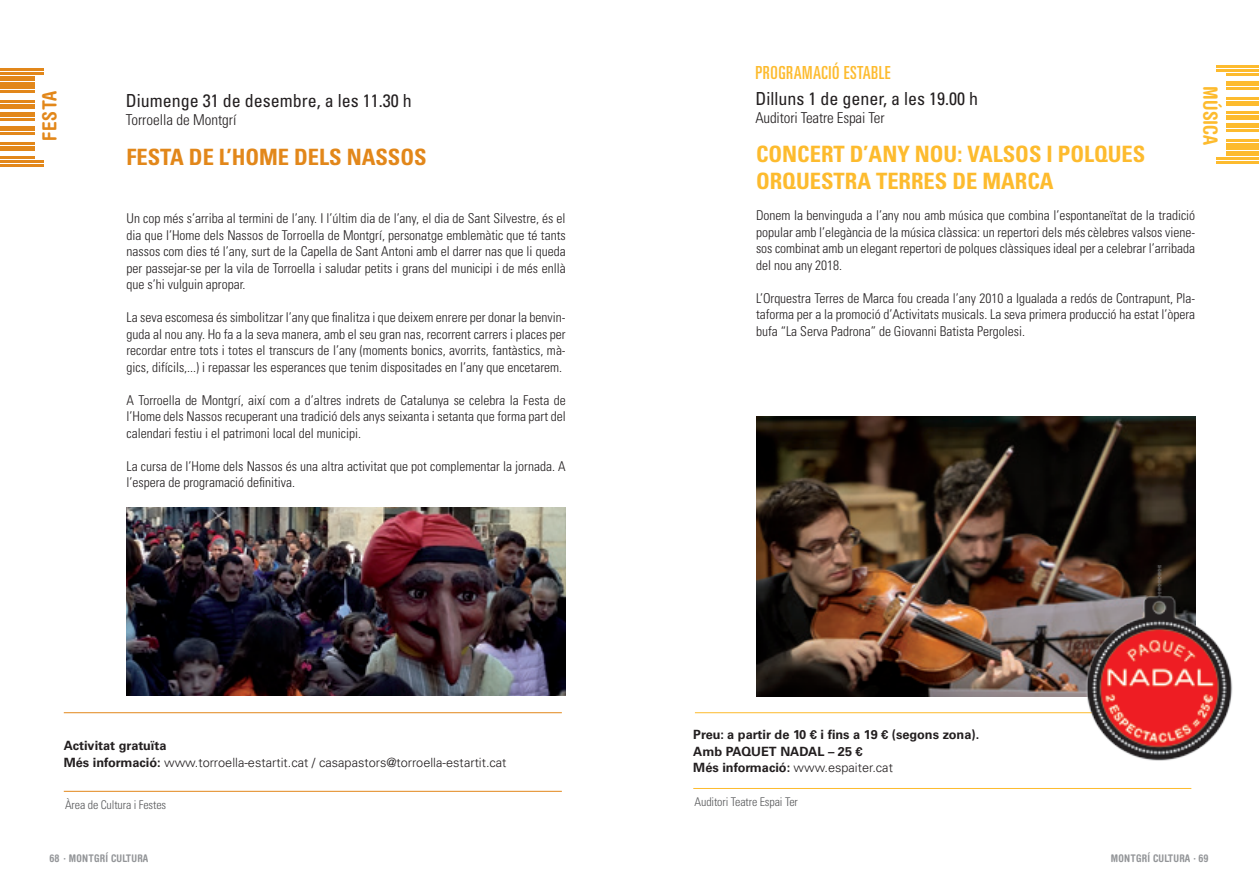
<style>
.page{position:relative;width:1259px;height:893px;background:#fff}
.page>*{position:absolute;margin:0;border:0;box-sizing:border-box;transform-origin:0 0}
.t1{font:700 condensed 22.5px/27px "Univers LT Std";color:#fdbb2e}
.t2{font:700 condensed 22.5px "Univers LT Std";color:#e2871a}
.t3{font:700 condensed 19.5px "Helvetica Rounded LT Std";color:#fdbb2e}
.t4{font:700 condensed 19.5px "Helvetica Rounded LT Std";letter-spacing:.03em;color:#e2871a}
.t5{font:condensed 18px "Univers LT Std";color:#231f20}
.t6{font:ultra-condensed 18px "Univers LT Std";letter-spacing:.03em;color:#fdbb2e}
.t7{font:300 condensed 15px "Univers LT Std";letter-spacing:-.01em;color:#231f20}
.t8{font:300 condensed 13.5px/16.5px "Univers LT Std";color:#231f20;text-align:justify}
.t9{font:300 12.75px/16.5px "Univers LT Std";color:#231f20}
.t10{font:700 12.75px/16.5px "Univers LT Std";color:#231f20}
.t11{font:300 condensed 12px "Univers LT Std";letter-spacing:-.01em;color:#57585a}
.t12{font:700 condensed 10.5px "Helvetica Rounded LT Std";letter-spacing:.02em;color:#939598}
.s1{font-weight:700}
.s2{font-weight:300}
</style>
<div class="page">
<hr style="left:64px;top:791px;width:498px;height:1px;background:#e2871a">
<img style="left:127px;top:507px;width:439px;height:189px">
<hr style="left:0;top:164px;width:43px;height:2px;background:#e2871a">
<hr style="left:0;top:160px;width:43px;height:2px;background:#e2871a">
<hr style="left:0;top:156px;width:34px;height:2px;background:#e2871a">
<hr style="left:0;top:146px;width:34px;height:4px;background:#e2871a">
<hr style="left:0;top:142px;width:34px;height:2px;background:#e2871a">
<hr style="left:0;top:132px;width:34px;height:2px;background:#e2871a">
<hr style="left:0;top:126px;width:34px;height:4px;background:#e2871a">
<hr style="left:0;top:118px;width:34px;height:2px;background:#e2871a">
<hr style="left:0;top:112px;width:34px;height:4px;background:#e2871a">
<hr style="left:0;top:104px;width:34px;height:4px;background:#e2871a">
<hr style="left:0;top:100px;width:34px;height:2px;background:#e2871a">
<hr style="left:0;top:90px;width:34px;height:2px;background:#e2871a">
<div style="left:0;top:82px;width:34px;height:6px;background:#e2871a"></div>
<hr style="left:0;top:76px;width:34px;height:4px;background:#e2871a">
<hr style="left:0;top:72px;width:43px;height:2px;background:#e2871a">
<hr style="left:0;top:68px;width:43px;height:2px;background:#e2871a">
<hr style="left:693px;top:788px;width:498px;height:1px;background:#fdbb2e">
<img style="left:756px;top:417px;width:439px;height:280px">
<hr style="left:1216px;top:65px;width:43px;height:2px;background:#fdbb2e">
<hr style="left:1216px;top:69px;width:43px;height:2px;background:#fdbb2e">
<hr style="left:1226px;top:73px;width:33px;height:2px;background:#fdbb2e">
<hr style="left:1226px;top:81px;width:33px;height:4px;background:#fdbb2e">
<hr style="left:1226px;top:87px;width:33px;height:2px;background:#fdbb2e">
<hr style="left:1226px;top:97px;width:33px;height:2px;background:#fdbb2e">
<hr style="left:1226px;top:101px;width:33px;height:4px;background:#fdbb2e">
<hr style="left:1226px;top:111px;width:33px;height:2px;background:#fdbb2e">
<hr style="left:1226px;top:115px;width:33px;height:4px;background:#fdbb2e">
<hr style="left:1226px;top:123px;width:33px;height:4px;background:#fdbb2e">
<hr style="left:1226px;top:129px;width:33px;height:3px;background:#fdbb2e">
<hr style="left:1226px;top:140px;width:33px;height:2px;background:#fdbb2e">
<div style="left:1226px;top:143px;width:33px;height:7px;background:#fdbb2e"></div>
<div style="left:1226px;top:151px;width:33px;height:5px;background:#fdbb2e"></div>
<hr style="left:1216px;top:158px;width:43px;height:2px;background:#fdbb2e">
<hr style="left:1216px;top:162px;width:43px;height:2px;background:#fdbb2e">
<hr style="left:695px;top:712px;width:498px;height:1px;background:#fdbb2e">
<hr style="left:64px;top:712px;width:498px;height:1px;background:#e2871a">
<img style="left:1077px;top:565px;width:156px;height:196px">
<h2 class="t4" style="left:38px;top:141px;width:52px;rotate:-90deg">FESTA</h2>
<h3 class="t5" style="left:126px;top:90px;width:287px">Diumenge 31 de desembre, a les 11.30 h</h3>
<p class="t7" style="left:126px;top:111px;width:112px">Torroella de Montgrí</p>
<h1 class="t2" style="left:126px;top:143px;width:302px">FESTA DE L’HOME DELS NASSOS</h1>
<p class="t8" style="left:126px;top:210px;width:441px">Un cop més s’arriba al termini de l’any. I l’últim dia de l’any, el dia de Sant Silvestre, és el dia que l’Home dels Nassos de Torroella de Montgrí, personatge emblemàtic que té tants nassos com dies té l’any, surt de la Capella de Sant Antoni amb el darrer nas que li queda per passejar-se per la vila de Torroella i saludar petits i grans del municipi i de més enllà que s’hi vulguin apropar.</p>
<p class="t8" style="left:126px;top:309px;width:441px">La seva escomesa és simbolitzar l’any que finalitza i que deixem enrere per donar la benvin&shy;guda al nou any. Ho fa a la seva manera, amb el seu gran nas, recorrent carrers i places per recordar entre tots i totes el transcurs de l’any (moments bonics, avorrits, fantàstics, mà&shy;gics, difícils,...) i repassar les esperances que tenim dispositades en l’any que encetarem.</p>
<p class="t8" style="left:126px;top:392px;width:441px">A Torroella de Montgrí, així com a d’altres indrets de Catalunya se celebra la Festa de l’Home dels Nassos recuperant una tradició dels anys seixanta i setanta que forma part del calendari festiu i el patrimoni local del municipi.</p>
<p class="t8" style="left:126px;top:458px;width:441px">La cursa de l’Home dels Nassos és una altra activitat que pot complementar la jornada. A l’espera de programació definitiva.</p>
<p class="t9" style="left:64px;top:737px;width:444px"><span class="s1">Activitat gratuïta<br>Més informació:</span> www.torroella-estartit.cat / casapastors@torroella-estartit.cat</p>
<p class="t11" style="left:65px;top:798px;width:103px">Àrea de Cultura i Festes</p>
<h3 class="t6" style="left:755px;top:62px;width:137px">PROGRAMACIÓ ESTABLE</h3>
<h3 class="t5" style="left:755px;top:87px;width:224px">Dilluns 1 de gener, a les 19.00 h</h3>
<p class="t7" style="left:755px;top:108px;width:131px">Auditori Teatre Espai Ter</p>
<h1 class="t1" style="left:756px;top:141px;width:391px">CONCERT D’ANY NOU: VALSOS I POLQUES<br>ORQUESTRA TERRES DE MARCA</h1>
<p class="t8" style="left:756px;top:207px;width:441px">Donem la benvinguda a l’any nou amb música que combina l’espontaneïtat de la tradició popular amb l’elegància de la música clàssica: un repertori dels més cèlebres valsos viene&shy;sos combinat amb un elegant repertori de polques clàssiques ideal per a celebrar l’arribada del nou any 2018.</p>
<p class="t8" style="left:756px;top:290px;width:441px">L’Orquestra Terres de Marca fou creada l’any 2010 a Igualada a redós de Contrapunt, Pla&shy;taforma per a la promoció d’Activitats musicals. La seva primera producció ha estat l’òpera bufa “La Serva Padrona” de Giovanni Batista Pergolesi.</p>
<h2 class="t3" style="left:1222px;top:86px;width:60px;rotate:90deg">MÚSICA</h2>
<p class="t10" style="left:693px;top:726px;width:287px">Preu: a partir de 10 € i fins a 19 € (segons zona).<br>Amb PAQUET NADAL – 25 €<br>Més informació: <span class="s2">www.espaiter.cat</span></p>
<p class="t11" style="left:694px;top:795px;width:105px">Auditori Teatre Espai Ter</p>
<p class="t12" style="left:49px;top:852px;width:100px">68 · MONTGRÍ CULTURA</p>
<p class="t12" style="left:1111px;top:852px;width:99px">MONTGRÍ CULTURA · 69</p>
</div>
